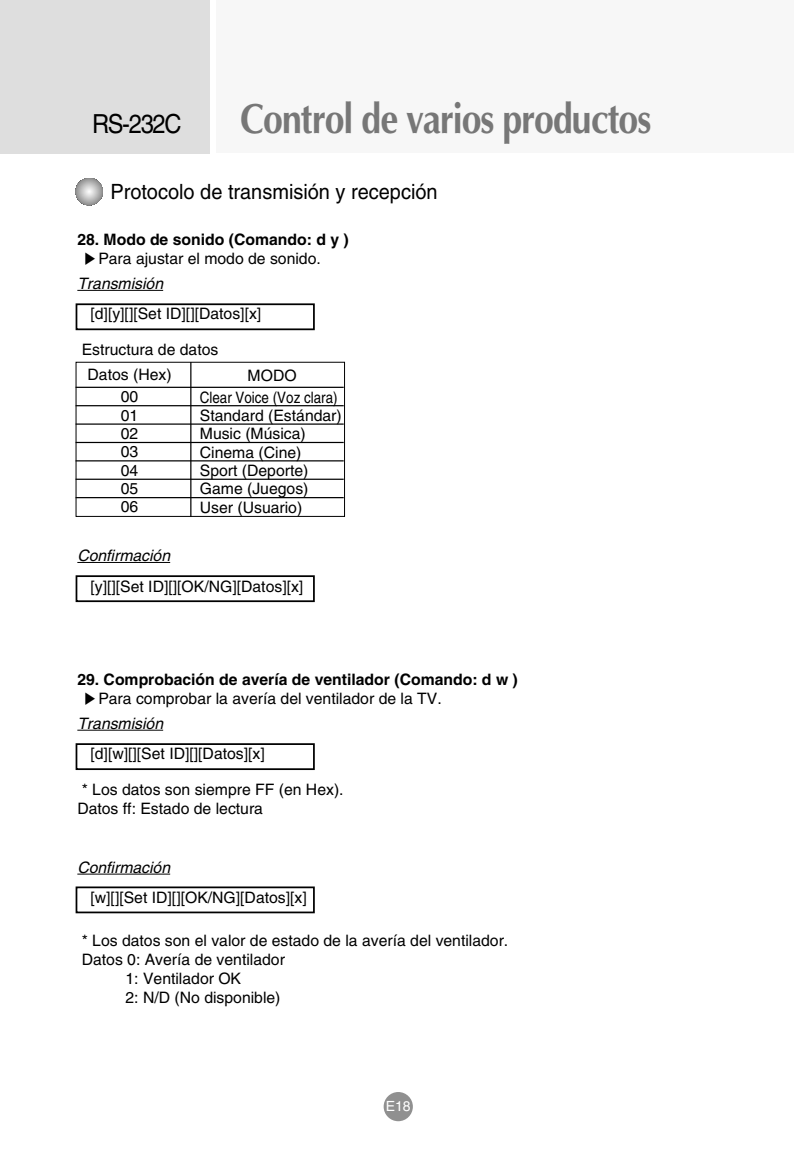
<style>
.page{position:relative;width:794px;height:1165px;background:#fff}
.page>*{position:absolute;margin:0;border:0;box-sizing:border-box;transform-origin:0 0}
.t1{font:700 42px "Optima";letter-spacing:-.03em;color:#777;scale:.85 1}
.t2{font:26.25px "Helvetica";letter-spacing:-.055em;color:#000;scale:.9 1}
.t3{font:21px "Helvetica";color:#000;scale:.95 1}
.t4{font:15.75px/18.4px "Helvetica";color:#000;text-align:center}
.t5{font:700 15.75px "Helvetica";color:#000}
.t6{font:italic 15.75px "Helvetica";color:#000}
.t7{font:14px "Helvetica";color:#fff}
</style>
<div class="page">
<div style="left:216px;top:0;width:577px;height:153px;background:#f7f7f7"></div>
<div style="left:0;top:0;width:209px;height:154px;background:#dedede"></div>
<div style="left:383px;top:1091px;width:29px;height:30px;background:#909090;border-radius:50%"></div>
<svg style="left:75px;top:178px;width:28px;height:27px"></svg>
<hr style="left:77px;top:290px;width:86px;height:1px;background:#000">
<svg style="left:75px;top:303px;width:240px;height:300px"></svg>
<div style="left:76px;top:362px;width:268px;height:154px;background:#fff"></div>
<div style="left:76px;top:362px;width:269px;height:155px;border:1px solid #000"></div>
<hr style="left:76px;top:386px;width:267px;height:2px;background:#000">
<hr style="left:76px;top:405px;width:267px;height:1px;background:#000">
<hr style="left:76px;top:423px;width:267px;height:1px;background:#000">
<hr style="left:76px;top:442px;width:267px;height:1px;background:#000">
<hr style="left:76px;top:460px;width:267px;height:1px;background:#000">
<hr style="left:76px;top:478px;width:267px;height:2px;background:#000">
<hr style="left:76px;top:497px;width:267px;height:1px;background:#000">
<hr style="left:190px;top:362px;width:1px;height:155px;background:#000">
<hr style="left:77px;top:729px;width:86px;height:1px;background:#000">
<svg style="left:75px;top:743px;width:240px;height:171px"></svg>
<h1 class="t1" style="left:240px;top:101px;width:485px">Control de varios productos</h1>
<h3 class="t3" style="left:110px;top:183px;width:346px">Protocolo de transmisión y recepción</h3>
<p class="t5" style="left:77px;top:234px;width:273px">28. Modo de sonido (Comando: d y )</p>
<p class="t4" style="left:98px;top:251px;width:224px">Para ajustar el modo de sonido.</p>
<p class="t6" style="left:77px;top:277px;width:87px">Transmisión</p>
<p class="t4" style="left:90px;top:306px;width:172px">[d][y][][Set ID][][Datos][x]</p>
<p class="t4" style="left:82px;top:342px;width:138px">Estructura de datos</p>
<h2 class="t2" style="left:92px;top:114px;width:101px">RS-232C</h2>
<p class="t4" style="left:88px;top:365px;width:85px;line-height:21.9px">Datos (Hex)<br>00</p>
<p class="t4" style="left:121px;top:407px;width:19px;text-align:justify">01<br>02<br>03<br>04<br>05<br>06</p>
<p class="t4" style="left:200px;top:365px;width:139px;line-height:21.9px">MODO<br>Clear Voice (Voz clara)</p>
<p class="t4" style="left:200px;top:407px;width:143px;text-align:left">Standard (Estándar)<br>Music (Música)<br>Cinema (Cine)<br>Sport (Deporte)<br>Game (Juegos)<br>User (Usuario)</p>
<p class="t6" style="left:77px;top:549px;width:94px">Confirmación</p>
<p class="t4" style="left:90px;top:578px;width:214px">[y][][Set ID][][OK/NG][Datos][x]</p>
<p class="t5" style="left:77px;top:673px;width:442px">29. Comprobación de avería de ventilador (Comando: d w )</p>
<p class="t4" style="left:98px;top:690px;width:345px">Para comprobar la avería del ventilador de la TV.</p>
<p class="t6" style="left:77px;top:717px;width:87px">Transmisión</p>
<p class="t4" style="left:90px;top:746px;width:176px">[d][w][][Set ID][][Datos][x]</p>
<p class="t4" style="left:77px;top:781px;width:268px;line-height:18.9px;text-align:left">* Los datos son siempre FF (en Hex).<br>Datos ff: Estado de lectura</p>
<p class="t6" style="left:77px;top:861px;width:94px">Confirmación</p>
<p class="t4" style="left:90px;top:889px;width:218px">[w][][Set ID][][OK/NG][Datos][x]</p>
<p class="t4" style="left:82px;top:932px;width:428px">* Los datos son el valor de estado de la avería del ventilador.</p>
<p class="t4" style="left:82px;top:951px;width:205px">Datos 0: Avería de ventilador</p>
<p class="t4" style="left:125px;top:970px;width:117px">1: Ventilador OK</p>
<p class="t4" style="left:125px;top:989px;width:156px">2: N/D (No disponible)</p>
<p class="t7" style="left:385px;top:1101px;width:26px">E18</p>
</div>
